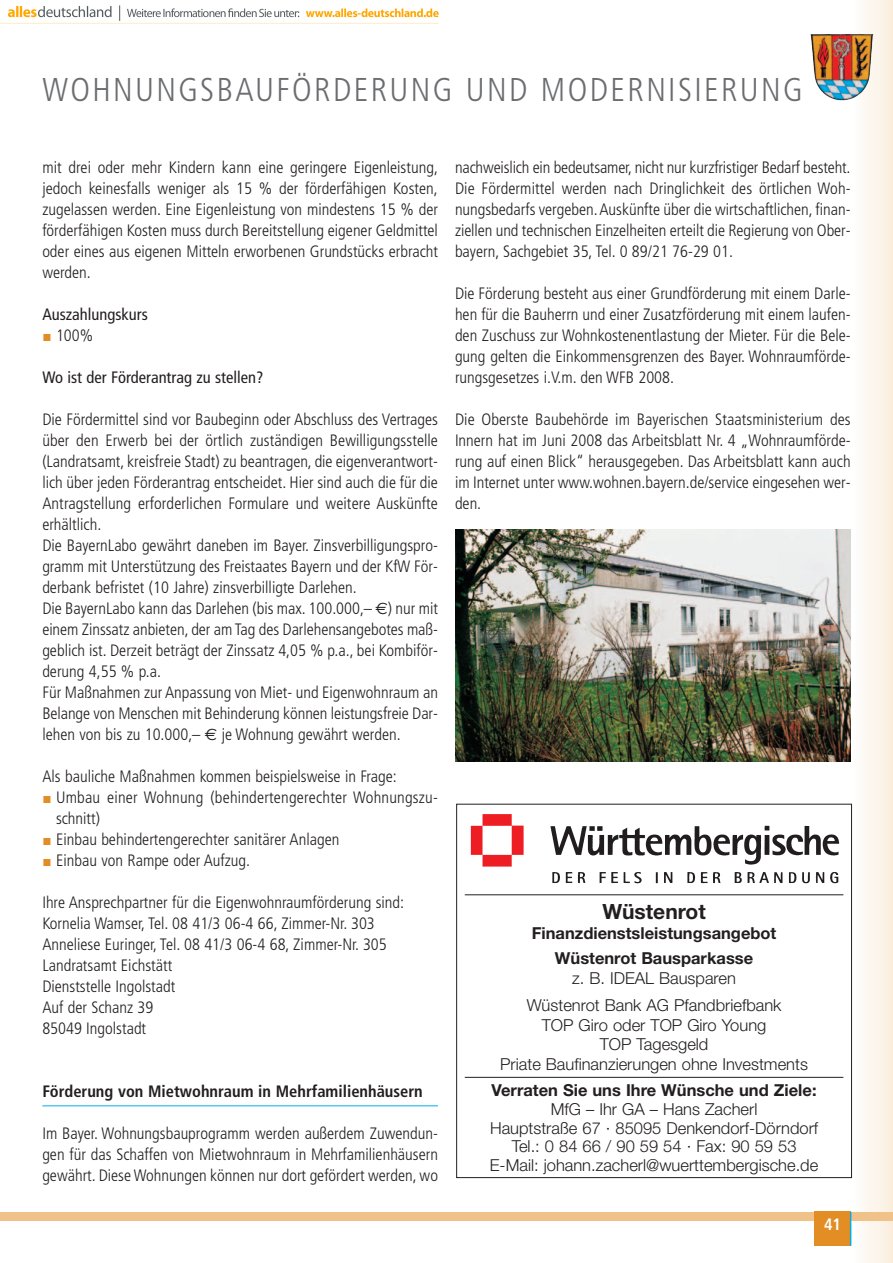
<style>
.page{position:relative;width:893px;height:1263px;background:#fff}
.page>*{position:absolute;margin:0;border:0;box-sizing:border-box;transform-origin:0 0}
.t1{font:300 condensed 33px "Frutiger";letter-spacing:.07em;color:#6c6d70}
.t2{font:21px "Helvetica Neue Bold+MVUMWM";color:#231f20}
.t3{font:300 condensed 16.5px/21px "Frutiger";color:#231f20;text-align:justify}
.t4{font:16.5px/18.6px "Helvetica Neue Light+YKKPYI";color:#231f20;text-align:center}
.t5{font:16.5px/25.5px "Helvetica Neue Bold+MVUMWM";color:#231f20;text-align:center}
.t6{font:condensed 16.5px "Frutiger";color:#231f20}
.t7{font:700 condensed 16.5px "Frutiger";color:#231f20}
.t8{font:700 condensed 16.5px "Frutiger";color:#fff}
.s1{font-family:"European Pi Three";font-weight:400;font-stretch:normal;color:#e28e25}
.s2{font-family:"Euro Sans";font-weight:400;font-stretch:normal}
</style>
<div class="page">
<div style="left:854px;top:0;width:5px;height:1263px;background:#fefdfb"></div>
<div style="left:858px;top:0;width:5px;height:1263px;background:#fdfaf7"></div>
<div style="left:862px;top:0;width:5px;height:1263px;background:#fdf8f2"></div>
<div style="left:866px;top:0;width:6px;height:1263px;background:#fcf7ee"></div>
<div style="left:871px;top:0;width:5px;height:1263px;background:#fcf5ea"></div>
<div style="left:875px;top:0;width:5px;height:1263px;background:#fcf3e6"></div>
<div style="left:877px;top:0;width:5px;height:1263px;background:#fbf2e4"></div>
<div style="left:882px;top:0;width:5px;height:1263px;background:#fbf2e5"></div>
<div style="left:886px;top:0;width:5px;height:1263px;background:#fbedda"></div>
<hr style="left:889px;top:0;width:3px;height:1263px;background:#faebd7">
<hr style="left:42px;top:1105px;width:396px;height:1px;background:#00adeb">
<img style="left:810px;top:34px;width:63px;height:66px">
<div style="left:0;top:1212px;width:892px;height:8px;background:#f0c189"></div>
<div style="left:814px;top:1212px;width:36px;height:34px;background:#e28e25"></div>
<hr style="left:849px;top:1212px;width:2px;height:34px;background:#00adeb">
<div style="left:456px;top:804px;width:395px;height:374px;border:1px solid #231f20"></div>
<img style="left:550px;top:825px;width:290px;height:59px">
<img style="left:470px;top:814px;width:54px;height:53px">
<hr style="left:465px;top:894px;width:378px;height:1px;background:#231f20">
<hr style="left:465px;top:1077px;width:378px;height:1px;background:#231f20">
<img style="left:455px;top:529px;width:395px;height:232px">
<img style="left:0;top:5px;width:439px;height:19px">
<h1 class="t1" style="left:42px;top:77px;width:761px">WOHNUNGSBAUFÖRDERUNG UND MODERNISIERUNG</h1>
<p class="t3" style="left:42px;top:158px;width:397px">mit drei oder mehr Kindern kann eine geringere Eigenleistung, jedoch keinesfalls weniger als 15 % der förderfähigen Kosten, zugelassen werden. Eine Eigenleistung von mindestens 15 % der förderfähigen Kosten muss durch Bereitstellung eigener Geldmittel oder eines aus eigenen Mitteln erworbenen Grundstücks erbracht werden.</p>
<p class="t6" style="left:42px;top:308px;width:107px">Auszahlungskurs</p>
<p class="t3" style="left:42px;top:326px;width:52px"><span class="s1">-</span> 100%</p>
<p class="t6" style="left:42px;top:371px;width:222px">Wo ist der Förderantrag zu stellen?</p>
<p class="t3" style="left:42px;top:410px;width:397px;text-align:left">Die Fördermittel sind vor Baubeginn oder Abschluss des Vertrages über den Erwerb bei der örtlich zuständigen Bewilligungsstelle (Landratsamt, kreisfreie Stadt) zu beantragen, die eigenverantwort&shy;lich über jeden Förderantrag entscheidet. Hier sind auch die für die Antragstellung erforderlichen Formulare und weitere Auskünfte erhältlich.<br>Die BayernLabo gewährt daneben im Bayer. Zinsverbilligungspro&shy;gramm mit Unterstützung des Freistaates Bayern und der KfW För&shy;derbank befristet (10 Jahre) zinsverbilligte Darlehen.<br>Die BayernLabo kann das Darlehen (bis max. 100.000,– <span class="s2">€</span>) nur mit einem Zinssatz anbieten, der am Tag des Darlehensangebotes maß&shy;geblich ist. Derzeit beträgt der Zinssatz 4,05 % p.a., bei Kombiför&shy;derung 4,55 % p.a.<br>Für Maßnahmen zur Anpassung von Miet- und Eigenwohnraum an Belange von Menschen mit Behinderung können leistungsfreie Dar&shy;lehen von bis zu 10.000,– <span class="s2">€</span> je Wohnung gewährt werden.</p>
<p class="t3" style="left:42px;top:767px;width:356px">Als bauliche Maßnahmen kommen beispielsweise in Frage:</p>
<p class="t3" style="left:56px;top:788px;width:383px;text-indent:-14px"><span class="s1">-</span> Umbau einer Wohnung (behindertengerechter Wohnungszu&shy;schnitt)</p>
<p class="t3" style="left:42px;top:830px;width:298px"><span class="s1">-</span> Einbau behindertengerechter sanitärer Anlagen</p>
<p class="t3" style="left:42px;top:851px;width:209px"><span class="s1">-</span> Einbau von Rampe oder Aufzug.</p>
<p class="t3" style="left:42px;top:893px;width:363px;text-align:left">Ihre Ansprechpartner für die Eigenwohnraumförderung sind:<br>Kornelia Wamser, Tel. 08 41/3 06-4 66, Zimmer-Nr. 303<br>Anneliese Euringer, Tel. 08 41/3 06-4 68, Zimmer-Nr. 305<br>Landratsamt Eichstätt<br>Dienststelle Ingolstadt<br>Auf der Schanz 39<br>85049 Ingolstadt</p>
<p class="t7" style="left:42px;top:1085px;width:382px">Förderung von Mietwohnraum in Mehrfamilienhäusern</p>
<p class="t3" style="left:42px;top:1124px;width:397px">Im Bayer. Wohnungsbauprogramm werden außerdem Zuwendun&shy;gen für das Schaffen von Mietwohnraum in Mehrfamilienhäusern gewährt. Diese Wohnungen können nur dort gefördert werden, wo</p>
<p class="t3" style="left:455px;top:158px;width:397px">nachweislich ein bedeutsamer, nicht nur kurzfristiger Bedarf besteht.<br>Die Fördermittel werden nach Dringlichkeit des örtlichen Woh&shy;nungsbedarfs vergeben.Auskünfte über die wirtschaftlichen, finan&shy;ziellen und technischen Einzelheiten erteilt die Regierung von Ober&shy;bayern, Sachgebiet 35, Tel. 0 89/21 76-29 01.</p>
<p class="t3" style="left:455px;top:284px;width:397px">Die Förderung besteht aus einer Grundförderung mit einem Darle&shy;hen für die Bauherrn und einer Zusatzförderung mit einem laufen&shy;den Zuschuss zur Wohnkostenentlastung der Mieter. Für die Bele&shy;gung gelten die Einkommensgrenzen des Bayer. Wohnraumförde&shy;rungsgesetzes i.V.m. den WFB 2008.</p>
<p class="t3" style="left:455px;top:410px;width:397px">Die Oberste Baubehörde im Bayerischen Staatsministerium des Innern hat im Juni 2008 das Arbeitsblatt Nr. 4 „Wohnraumförde&shy;rung auf einen Blick“ herausgegeben. Das Arbeitsblatt kann auch im Internet unter www.wohnen.bayern.de/service eingesehen wer&shy;den.</p>
<p class="t2" style="left:602px;top:904px;width:105px">Wüstenrot</p>
<p class="t5" style="left:531px;top:922px;width:246px">Finanzdienstsleistungsangebot<br>Wüstenrot Bausparkasse</p>
<p class="t4" style="left:526px;top:966px;width:256px;line-height:27px">z. B. IDEAL Bausparen<br>Wüstenrot Bank AG Pfandbriefbank</p>
<p class="t4" style="left:500px;top:1017px;width:309px;line-height:19.8px">TOP Giro oder TOP Giro Young<br>TOP Tagesgeld<br>Priate Baufinanzierungen ohne Investments</p>
<p class="t5" style="left:491px;top:1079px;width:326px">Verraten Sie uns Ihre Wünsche und Ziele:</p>
<p class="t4" style="left:490px;top:1101px;width:330px">MfG – Ihr GA – Hans Zacherl<br>Hauptstraße 67 · 85095 Denkendorf-Dörndorf Tel.: 0 84 66 / 90 59 54 · Fax: 90 59 53<br>E-Mail: johann.zacherl@wuerttembergische.de</p>
<p class="t8" style="left:824px;top:1218px;width:19px">41</p>
</div>
